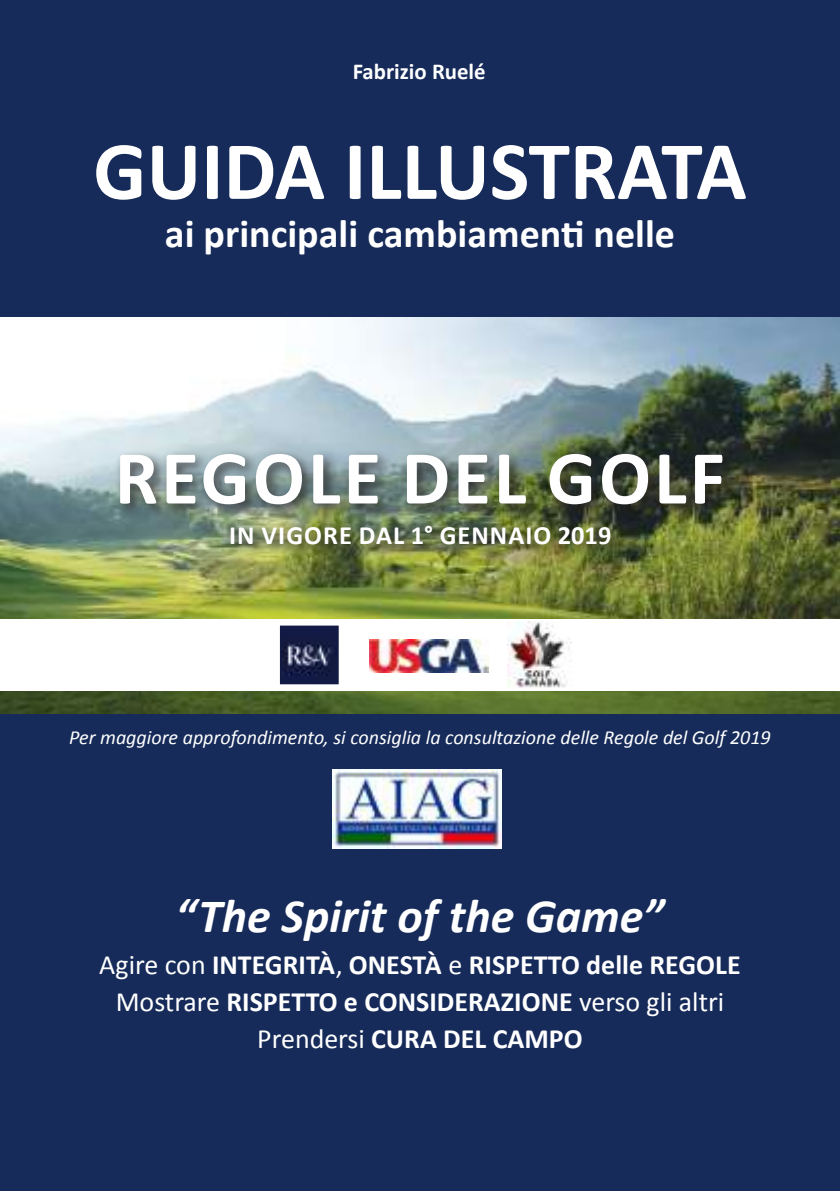
<style>
.page{position:relative;width:840px;height:1191px;background:#fff}
.page>*{position:absolute;margin:0;border:0;box-sizing:border-box;transform-origin:0 0}
.t1{font:700 83.6px "Calibri";color:#fff}
.t2{font:700 77px "Calibri";letter-spacing:.04em;color:#fff}
.t3{font:italic 700 48px "Calibri";color:#fff}
.t4{font:700 40px "Calibri";color:#fff}
.t5{font:700 28px/37.2px "Calibri";color:#fff;text-align:center}
.t6{font:700 26.4px "Calibri";letter-spacing:.04em;color:#fff}
.t7{font:700 22.8px "Calibri";color:#fff}
.t8{font:italic 20px "Calibri";color:#fff}
.s1{font-weight:400}
</style>
<div class="page">
<div style="left:0;top:0;width:839px;height:1191px;background:#162b59"></div>
<img style="left:0;top:317px;width:839px;height:396px">
<div style="left:115px;top:448px;width:623px;height:72px;background:#241f1f;opacity:.75"></div>
<div style="left:226px;top:521px;width:400px;height:39px;background:#241f1f;opacity:.75"></div>
<div style="left:0;top:619px;width:839px;height:71px;background:#fff"></div>
<img style="left:283px;top:628px;width:52px;height:53px">
<div style="left:280px;top:625px;width:58px;height:59px;border:2px solid #121b43"></div>
<img style="left:507px;top:622px;width:65px;height:66px">
<img style="left:369px;top:639px;width:119px;height:33px">
<img style="left:332px;top:769px;width:169px;height:80px">
<p class="t7" style="left:352px;top:57px;width:134px">Fabrizio Ruelé</p>
<h1 class="t1" style="left:93px;top:118px;width:654px">GUIDA ILLUSTRATA</h1>
<h3 class="t4" style="left:165px;top:208px;width:511px">ai principali cambiamenti nelle</h3>
<h2 class="t2" style="left:115px;top:429px;width:611px">REGOLE DEL GOLF</h2>
<p class="t6" style="left:229px;top:518px;width:383px">IN VIGORE DAL 1° GENNAIO 2019</p>
<p class="t8" style="left:69px;top:723px;width:702px">Per maggiore approfondimento, si consiglia la consultazione delle Regole del Golf 2019</p>
<h3 class="t3" style="left:175px;top:885px;width:490px">“The Spirit of the Game”</h3>
<p class="t5" style="left:99px;top:946px;width:642px"><span class="s1">Agire con</span> INTEGRITÀ<span class="s1">,</span> ONESTÀ <span class="s1">e</span> RISPETTO delle REGOLE<br><span class="s1">Mostrare</span> RISPETTO e CONSIDERAZIONE <span class="s1">verso gli altri<br>Prendersi</span> CURA DEL CAMPO</p>
</div>
